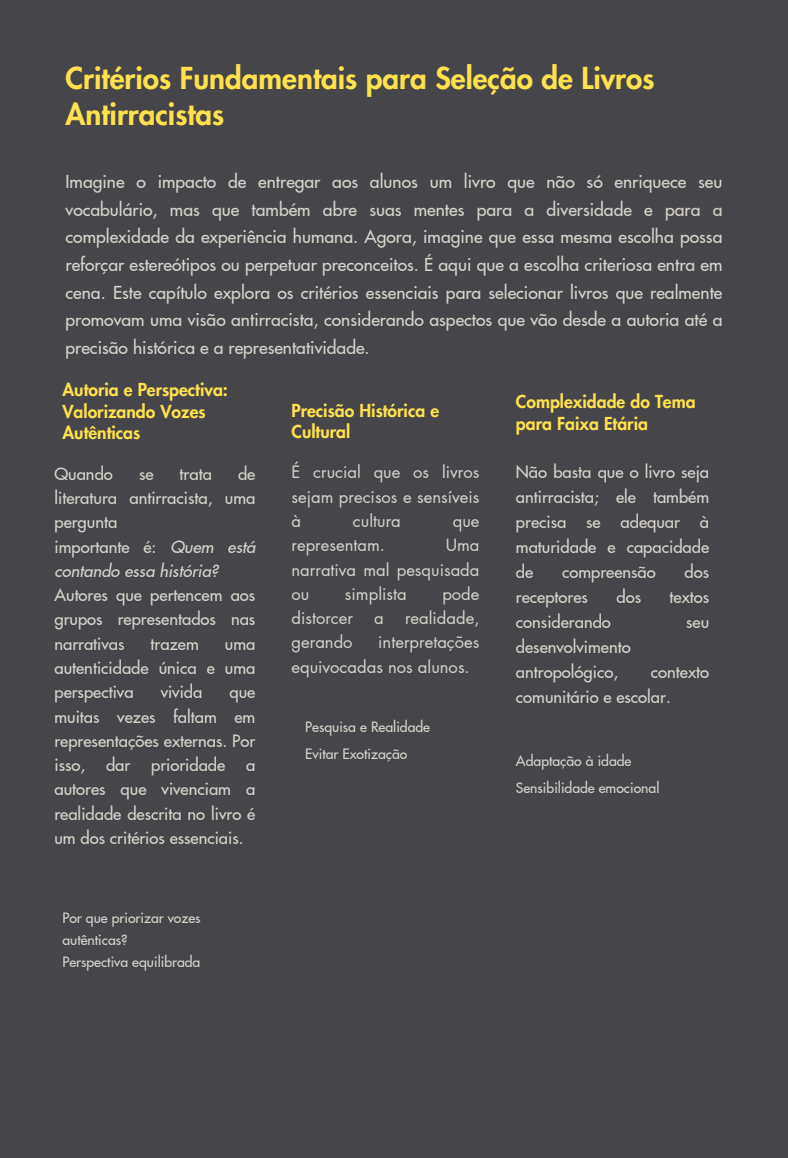
<style>
.page{position:relative;width:788px;height:1158px;background:#46464a}
.page>*{position:absolute;margin:0;border:0;box-sizing:border-box;transform-origin:0 0}
.t1{font:800 29.57px/36.1px "Futura LT Pro";color:#ffe14d}
.t2{font:500 17.5px/27.6px "Futura LT Pro";color:#d7d4cc;text-align:justify}
.t3{font:800 17.5px/21.7px "Futura LT Pro";color:#ffe14d}
.t4{font:500 16.62px/24.3px "Futura LT Pro";color:#d7d4cc}
.t5{font:16.62px/24.3px "Futura LT Pro";color:#d7d4cc;text-align:justify}
.t6{font:500 14px "Futura LT Pro";color:#d7d4cc}
.s1{font-style:italic}
</style>
<div class="page">
<h1 class="t1" style="left:66px;top:61px;width:590px">Critérios Fundamentais para Seleção de Livros<br>Antirracistas</h1>
<h2 class="t2" style="left:66px;top:169px;width:658px">Imagine o impacto de entregar aos alunos um livro que não só enriquece seu vocabulário, mas que também abre suas mentes para a diversidade e para a complexidade da experiência humana. Agora, imagine que essa mesma escolha possa reforçar estereótipos ou perpetuar preconceitos. É aqui que a escolha criteriosa entra em cena. Este capítulo explora os critérios essenciais para selecionar livros que realmente promovam uma visão antirracista, considerando aspectos que vão desde a autoria até a precisão histórica e a representatividade.</h2>
<p class="t3" style="left:62px;top:379px;width:167px">Autoria e Perspectiva:<br>Valorizando Vozes<br>Autênticas</p>
<h2 class="t4" style="left:54px;top:462px;width:202px;text-indent:183px">de literatura antirracista, uma pergunta<br>importante é: <span class="s1">Quem está contando essa história?<br></span>Autores que pertencem aos grupos representados nas narrativas</h2>
<h2 class="t4" style="left:54px;top:462px;width:60px">Quando</h2>
<h2 class="t4" style="left:139px;top:462px;width:16px">se</h2>
<h2 class="t4" style="left:179px;top:462px;width:34px">trata</h2>
<h2 class="t4" style="left:151px;top:632px;width:50px">trazem</h2>
<h2 class="t4" style="left:54px;top:632px;width:202px;text-align:justify;text-indent:170px">uma autenticidade única e uma perspectiva</h2>
<h2 class="t4" style="left:161px;top:680px;width:43px">vivida</h2>
<h2 class="t4" style="left:54px;top:680px;width:202px;text-align:justify;text-indent:175px">que muitas vezes faltam em representações externas. Por isso, dar prioridade a autores que vivenciam a realidade descrita no livro é um dos critérios essenciais.</h2>
<h2 class="t6" style="left:62px;top:911px;width:140px">Por que priorizar vozes</h2>
<h2 class="t6" style="left:62px;top:934px;width:67px">autênticas?</h2>
<h2 class="t6" style="left:62px;top:955px;width:139px">Perspectiva equilibrada</h2>
<p class="t3" style="left:291px;top:400px;width:149px">Precisão Histórica e<br>Cultural</p>
<p class="t3" style="left:516px;top:391px;width:181px">Complexidade do Tema para Faixa Etária</p>
<h3 class="t5" style="left:291px;top:461px;width:189px">É crucial que os livros sejam precisos e sensíveis à</h3>
<h3 class="t5" style="left:353px;top:509px;width:49px">cultura</h3>
<h3 class="t5" style="left:452px;top:509px;width:28px">que</h3>
<h3 class="t5" style="left:291px;top:534px;width:95px">representam.</h3>
<h3 class="t5" style="left:291px;top:534px;width:189px;text-indent:154px">Uma narrativa mal pesquisada ou</h3>
<h3 class="t5" style="left:345px;top:582px;width:63px">simplista</h3>
<h3 class="t5" style="left:442px;top:582px;width:39px">pode</h3>
<h3 class="t5" style="left:291px;top:606px;width:63px">distorcer</h3>
<h3 class="t5" style="left:374px;top:606px;width:11px">a</h3>
<h3 class="t5" style="left:405px;top:606px;width:76px">realidade,</h3>
<h3 class="t5" style="left:291px;top:631px;width:63px">gerando</h3>
<h3 class="t5" style="left:291px;top:631px;width:189px;text-indent:87px">interpretações equivocadas nos alunos.</h3>
<p class="t6" style="left:305px;top:720px;width:126px">Pesquisa e Realidade</p>
<p class="t6" style="left:305px;top:747px;width:104px">Evitar Exotização</p>
<h2 class="t4" style="left:516px;top:460px;width:195px;line-height:24.9px;text-align:justify">Não basta que o livro seja antirracista; ele também precisa se adequar à maturidade e capacidade de</h2>
<h2 class="t4" style="left:562px;top:560px;width:95px">compreensão</h2>
<h2 class="t4" style="left:684px;top:560px;width:26px">dos</h2>
<h2 class="t4" style="left:516px;top:585px;width:73px">receptores</h2>
<h2 class="t4" style="left:616px;top:585px;width:26px">dos</h2>
<h2 class="t4" style="left:669px;top:585px;width:41px">textos</h2>
<h2 class="t4" style="left:516px;top:610px;width:96px">considerando</h2>
<h2 class="t4" style="left:686px;top:610px;width:25px">seu</h2>
<h2 class="t4" style="left:516px;top:635px;width:116px;line-height:24.9px">desenvolvimento antropológico,</h2>
<h2 class="t4" style="left:516px;top:660px;width:195px;line-height:24.9px;text-indent:135px">contexto comunitário e escolar.</h2>
<p class="t6" style="left:516px;top:754px;width:117px">Adaptação à idade</p>
<p class="t6" style="left:516px;top:781px;width:145px">Sensibilidade emocional</p>
</div>
